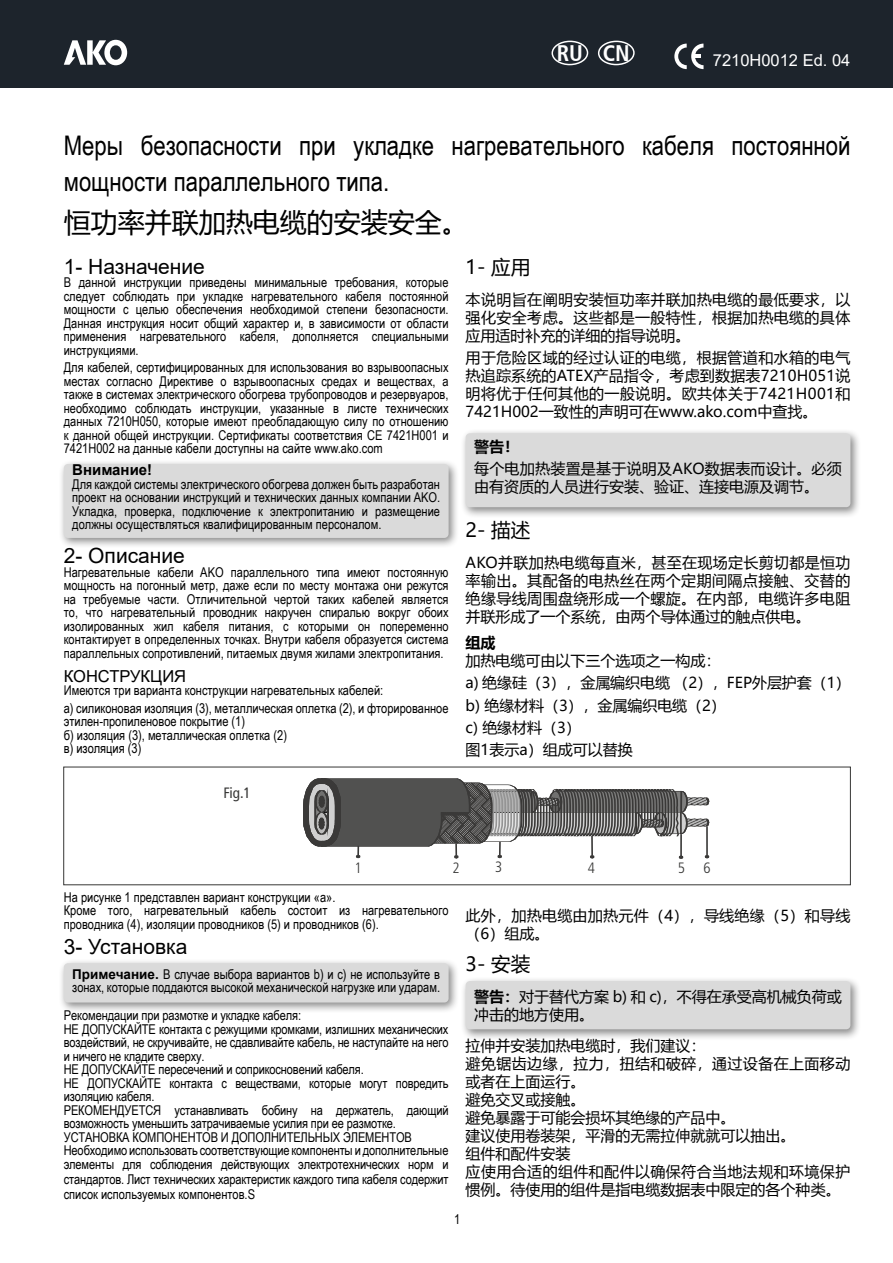
<style>
.page{position:relative;width:893px;height:1263px;background:#fff}
.page>*{position:absolute;margin:0;border:0;box-sizing:border-box;transform-origin:0 0}
.t1{font:27px/36px "Arial Narrow";color:#000}
.t2{font:27px "Microsoft Ya Hei";color:#000}
.t3{font:700 condensed 22.5px "Frutiger 67";color:#fff}
.t4{font:21px "Arial";color:#000}
.t5{font:19.5px "Microsoft Ya Hei";color:#000}
.t6{font:16.5px "Arial";color:#fff}
.t7{font:16.5px "Arial";color:#000}
.t8{font:15px/18px "Microsoft Ya Hei";color:#000}
.t9{font:15px/18px "Microsoft Ya Hei";letter-spacing:.02em;color:#000}
.t10{font:700 15px "Arial";color:#000}
.t11{font:300 condensed 15px "Frutiger 47";color:#373736}
.t12{font:700 15px "Microsoft Ya Hei";color:#000}
.t13{font:condensed 15px "Frutiger 57";color:#373736}
.t14{font:13.5px/13.5px "Arial Narrow";color:#000}
.s1{font-family:"Arial";font-weight:700}
.s2{font-weight:700}
</style>
<div class="page">
<div style="left:0;top:0;width:893px;height:88px;background:#1d242c"></div>
<div style="left:551px;top:41px;width:37px;height:24px;border:1px solid #fff;border-radius:50%"></div>
<div style="left:598px;top:41px;width:37px;height:24px;border:1px solid #fff;border-radius:50%"></div>
<svg style="left:64px;top:40px;width:63px;height:25px"></svg>
<svg style="left:674px;top:44px;width:29px;height:25px"></svg>
<div style="left:58px;top:459px;width:402px;height:90px;background:#000;opacity:.48"></div>
<div style="left:64px;top:464px;width:385px;height:74px;background:#dadada;border-radius:4px"></div>
<div style="left:58px;top:958px;width:402px;height:56px;background:#000;opacity:.48"></div>
<div style="left:64px;top:963px;width:385px;height:39px;background:#dadada;border-radius:4px"></div>
<div style="left:460px;top:428px;width:401px;height:90px;background:#000;opacity:.48"></div>
<div style="left:466px;top:433px;width:384px;height:74px;background:#dadada;border-radius:4px"></div>
<div style="left:460px;top:976px;width:401px;height:65px;background:#000;opacity:.48"></div>
<div style="left:466px;top:981px;width:384px;height:48px;background:#dadada;border-radius:4px"></div>
<svg style="left:303px;top:778px;width:406px;height:81px"></svg>
<h2 class="t3" style="left:557px;top:40px;width:74px">RU CN</h2>
<p class="t6" style="left:713px;top:49px;width:139px">7210H0012 Ed. 04</p>
<h1 class="t1" style="left:64px;top:127px;width:788px">Меры безопасности при укладке нагревательного кабеля постоянной мощности параллельного типа.</h1>
<h1 class="t2" style="left:64px;top:204px;width:407px">恒功率并联加热电缆的安装安全。</h1>
<h3 class="t4" style="left:64px;top:252px;width:143px">1- Назначение</h3>
<p class="t14" style="left:64px;top:275px;width:386px;text-align:justify">В данной инструкции приведены минимальные требования, которые следует соблюдать при укладке нагревательного кабеля постоянной мощности с целью обеспечения необходимой степени безопасности.<br>Данная инструкция носит общий характер и, в зависимости от области применения нагревательного кабеля, дополняется специальными инструкциями.</p>
<p class="t14" style="left:64px;top:360px;width:386px;text-align:justify">Для кабелей, сертифицированных для использования во взрывоопасных местах согласно Директиве о взрывоопасных средах и веществах, а также в системах электрического обогрева трубопроводов и резервуаров, необходимо соблюдать инструкции, указанные в листе технических данных 7210H050, которые имеют преобладающую силу по отношению к данной общей инструкции. Сертификаты соответствия CE 7421H001 и 7421H002 на данные кабели доступны на сайте www.ako.com</p>
<p class="t10" style="left:72px;top:460px;width:81px">Внимание!</p>
<p class="t14" style="left:72px;top:477px;width:369px;text-align:justify">Для каждой системы электрического обогрева должен быть разработан проект на основании инструкций и технических данных компании AKO.<br>Укладка, проверка, подключение к электропитанию и размещение должны осуществляться квалифицированным персоналом.</p>
<h3 class="t4" style="left:64px;top:541px;width:123px">2- Описание</h3>
<p class="t14" style="left:64px;top:565px;width:386px;text-align:justify">Нагревательные кабели AKO параллельного типа имеют постоянную мощность на погонный метр, даже если по месту монтажа они режутся на требуемые части. Отличительной чертой таких кабелей является то, что нагревательный проводник накручен спиралью вокруг обоих изолированных жил кабеля питания, с которыми он попеременно контактирует в определенных точках. Внутри кабеля образуется система параллельных сопротивлений, питаемых двумя жилами электропитания.</p>
<p class="t7" style="left:64px;top:664px;width:124px">КОНСТРУКЦИЯ</p>
<p class="t14" style="left:64px;top:681px;width:386px;line-height:17.7px">Имеются три варианта конструкции нагревательных кабелей:<br>а) силиконовая изоляция (3), металлическая оплетка (2), и фторированное</p>
<p class="t14" style="left:64px;top:714px;width:225px">этилен-пропиленовое покрытие (1)<br>б) изоляция (3), металлическая оплетка (2) в) изоляция (3)</p>
<h3 class="t5" style="left:466px;top:254px;width:66px">1- 应用</h3>
<p class="t8" style="left:466px;top:290px;width:386px;text-align:justify">本说明旨在阐明安装恒功率并联加热电缆的最低要求，以强化安全考虑。这些都是一般特性，根据加热电缆的具体应用适时补充的详细的指导说明。</p>
<p class="t8" style="left:466px;top:348px;width:386px;text-align:justify">用于危险区域的经过认证的电缆，根据管道和水箱的电气热追踪系统的ATEX产品指令，考虑到数据表7210H051说明将优于任何其他的一般说明。欧共体关于7421H001和7421H002一致性的声明可在www.ako.com中查找。</p>
<p class="t12" style="left:474px;top:436px;width:46px">警告！</p>
<p class="t8" style="left:474px;top:459px;width:369px">每个电加热装置是基于说明及AKO数据表而设计。必须由有资质的人员进行安装、验证、连接电源及调节。</p>
<h3 class="t5" style="left:466px;top:517px;width:66px">2- 描述</h3>
<p class="t8" style="left:466px;top:553px;width:386px;text-align:justify">AKO并联加热电缆每直米，甚至在现场定长剪切都是恒功率输出。其配备的电热丝在两个定期间隔点接触、交替的绝缘导线周围盘绕形成一个螺旋。在内部，电缆许多电阻并联形成了一个系统，由两个导体通过的触点供电。</p>
<p class="t12" style="left:466px;top:632px;width:31px">组成</p>
<p class="t8" style="left:466px;top:649px;width:386px;line-height:22.2px">加热电缆可由以下三个选项之一构成：<br>a) 绝缘硅（3），金属编织电缆 （2），FEP外层护套（1）b) 绝缘材料（3），金属编织电缆（2）<br>c) 绝缘材料（3）<br>图1表示a）组成可以替换</p>
<p class="t13" style="left:224px;top:787px;width:29px">Fig.1</p>
<p class="t11" style="left:355px;top:859px;width:9px">1</p>
<p class="t11" style="left:453px;top:859px;width:9px">2</p>
<p class="t11" style="left:495px;top:858px;width:9px">3</p>
<p class="t11" style="left:588px;top:859px;width:9px">4</p>
<p class="t11" style="left:678px;top:859px;width:34px">5 6</p>
<p class="t14" style="left:64px;top:890px;width:386px">На рисунке 1 представлен вариант конструкции «а».<br>Кроме того, нагревательный кабель состоит из нагревательного проводника (4), изоляции проводников (5) и проводников (6).</p>
<h3 class="t4" style="left:64px;top:932px;width:125px">3- Установка</h3>
<p class="t14" style="left:72px;top:967px;width:369px"><span class="s1">Примечание.</span> В случае выбора вариантов b) и c) не используйте в зонах, которые поддаются высокой механической нагрузке или ударам.</p>
<p class="t14" style="left:64px;top:1008px;width:386px">Рекомендации при размотке и укладке кабеля:<br>НЕ ДОПУСКАЙТЕ контакта с режущими кромками, излишних механических воздействий, не скручивайте, не сдавливайте кабель, не наступайте на него и ничего не кладите сверху.<br>НЕ ДОПУСКАЙТЕ пересечений и соприкосновений кабеля.<br>НЕ ДОПУСКАЙТЕ контакта с веществами, которые могут повредить изоляцию кабеля.<br>РЕКОМЕНДУЕТСЯ устанавливать бобину на держатель, дающий возможность уменьшить затрачиваемые усилия при ее размотке.<br>УСТАНОВКА КОМПОНЕНТОВ И ДОПОЛНИТЕЛЬНЫХ ЭЛЕМЕНТОВ Необходимо использовать соответствующие компоненты и дополнительные элементы для соблюдения действующих электротехнических норм и</p>
<p class="t14" style="left:64px;top:1171px;width:386px;line-height:15px">стандартов. Лист технических характеристик каждого типа кабеля содержит список используемых компонентов.S</p>
<p class="t9" style="left:466px;top:906px;width:386px">此外，加热电缆由加热元件（4），导线绝缘（5）和导线（6）组成。</p>
<h3 class="t5" style="left:466px;top:951px;width:66px">3- 安装</h3>
<p class="t8" style="left:474px;top:987px;width:369px"><span class="s2">警告：</span>对于替代方案 b) 和 c)，不得在承受高机械负荷或冲击的地方使用。</p>
<p class="t8" style="left:466px;top:1036px;width:386px">拉伸并安装加热电缆时，我们建议：<br>避免锯齿边缘，拉力，扭结和破碎，通过设备在上面移动或者在上面运行。<br>避免交叉或接触。<br>避免暴露于可能会损坏其绝缘的产品中。<br>建议使用卷装架，平滑的无需拉伸就就可以抽出。<br>组件和配件安装<br>应使用合适的组件和配件以确保符合当地法规和环境保护惯例。待使用的组件是指电缆数据表中限定的各个种类。</p>
<p class="t14" style="left:454px;top:1212px;width:8px">1</p>
</div>
